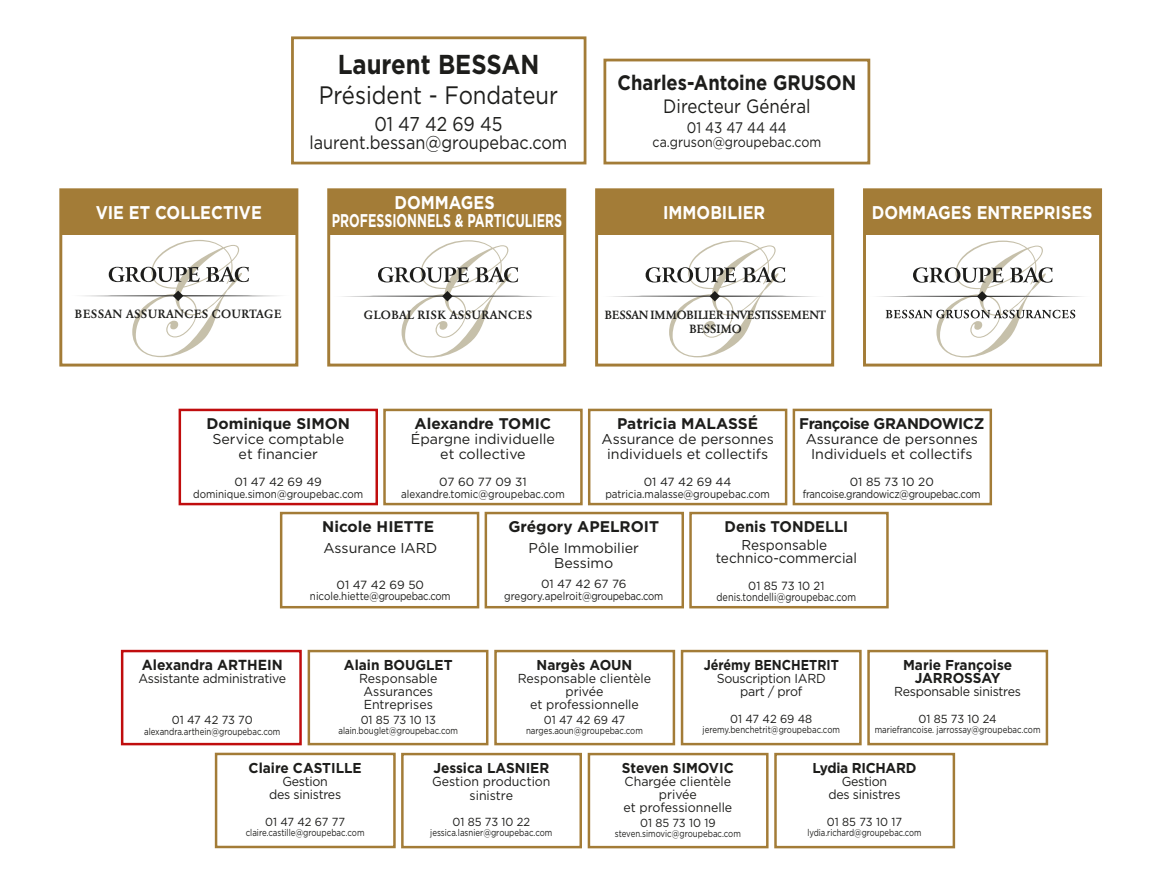
<style>
.page{position:relative;width:1171px;height:893px;background:#fff}
.page>*{position:absolute;margin:0;border:0;box-sizing:border-box;transform-origin:0 0}
.t1{font:700 27.3px "Gotham";color:#1d1d1b;scale:.88 1}
.t2{font:25.2px "Gotham";color:#1d1d1b;scale:.88 1}
.t3{font:700 21px "Gotham";color:#1d1d1b;scale:.88 1}
.t4{font:19.95px "Gotham";letter-spacing:-.005em;color:#1d1d1b;scale:.88 1}
.t5{font:19.35px "Gotham";color:#1d1d1b;scale:.88 1}
.t6{font:18.6px "Gotham";color:#1d1d1b;scale:.88 1}
.t7{font:700 18.45px/18.6px "Gotham";color:#fff;text-align:center;scale:.88 1}
.t8{font:700 15.45px "Gotham";color:#1d1d1b}
.t9{font:700 15.45px "Gotham";letter-spacing:-.03em;color:#1d1d1b}
.t10{font:700 15.45px "Gotham";color:#1d1d1b;scale:.95 1}
.t11{font:15.3px "Gotham";color:#1d1d1b;scale:.88 1}
.t12{font:700 14.55px "Gotham";color:#1d1d1b;scale:.95 1}
.t13{font:14.25px/15.5px "Gotham";color:#1d1d1b;text-align:center}
.t14{font:700 14.25px/13px "Gotham";color:#1d1d1b;text-align:center;scale:.95 1}
.t15{font:14.25px/13px "Gotham";color:#1d1d1b;text-align:center;scale:.95 1}
.t16{font:14.25px "Gotham";color:#1d1d1b;scale:.88 1}
.t17{font:700 14.25px "Gotham";color:#1d1d1b;scale:.88 1}
.t18{font:700 14.25px "Gotham";letter-spacing:-.02em;color:#1d1d1b;scale:.95 1}
.t19{font:13.05px/13px "Gotham";letter-spacing:-.01em;color:#1d1d1b;text-align:center;scale:.95 1}
.t20{font:11.85px "Gotham";letter-spacing:-.005em;color:#1d1d1b}
.t21{font:500 11.85px/14.1px "Garamond BE";letter-spacing:-.01em;color:#1d1d1b;text-align:center}
.t22{font:500 11.85px "Garamond BE";letter-spacing:.015em;color:#1d1d1b}
.t23{font:500 11.85px "Garamond BE";letter-spacing:.04em;color:#1d1d1b}
.t24{font:11.85px "Gotham";letter-spacing:-.005em;color:#1d1d1b;scale:.95 1}
.t25{font:11.7px "Gotham";letter-spacing:-.005em;color:#1d1d1b;scale:.95 1}
.t26{font:11.25px "Gotham";color:#1d1d1b;scale:.88 1}
.t27{font:11.25px "Gotham";letter-spacing:-.02em;color:#1d1d1b;scale:.88 1}
.t28{font:11.25px "Gotham";letter-spacing:-.02em;color:#1d1d1b;scale:.85 1}
.t29{font:11.25px "Gotham";color:#1d1d1b;scale:.81 1}
.t30{font:9.75px "Gotham";color:#1d1d1b;scale:.81 1}
.t31{font:9.75px "Gotham";color:#1d1d1b;scale:.79 1}
</style>
<div class="page">
<svg style="left:83px;top:240px;width:196px;height:117px"></svg>
<svg style="left:342px;top:240px;width:209px;height:118px"></svg>
<div style="left:291px;top:36px;width:295px;height:128px;border:3px solid #a37c37"></div>
<div style="left:59px;top:188px;width:239px;height:179px;border:3px solid #a37c37"></div>
<div style="left:327px;top:188px;width:239px;height:179px;border:3px solid #a37c37"></div>
<div style="left:595px;top:188px;width:239px;height:179px;border:3px solid #a37c37"></div>
<div style="left:603px;top:59px;width:267px;height:105px;border:3px solid #a37c37"></div>
<div style="left:280px;top:512px;width:199px;height:96px;border:2px solid #a37c37"></div>
<div style="left:494px;top:650px;width:181px;height:95px;border:2px solid #a37c37"></div>
<div style="left:401px;top:753px;width:181px;height:95px;border:2px solid #a37c37"></div>
<div style="left:588px;top:753px;width:181px;height:95px;border:2px solid #a37c37"></div>
<div style="left:774px;top:753px;width:181px;height:95px;border:2px solid #a37c37"></div>
<div style="left:308px;top:650px;width:180px;height:95px;border:2px solid #a37c37"></div>
<div style="left:681px;top:650px;width:181px;height:95px;border:2px solid #a37c37"></div>
<div style="left:867px;top:650px;width:181px;height:95px;border:2px solid #a37c37"></div>
<div style="left:215px;top:753px;width:181px;height:95px;border:2px solid #a37c37"></div>
<div style="left:588px;top:409px;width:199px;height:96px;border:2px solid #a37c37"></div>
<div style="left:383px;top:409px;width:200px;height:96px;border:2px solid #a37c37"></div>
<div style="left:485px;top:512px;width:199px;height:96px;border:2px solid #a37c37"></div>
<div style="left:689px;top:512px;width:200px;height:96px;border:2px solid #a37c37"></div>
<div style="left:793px;top:409px;width:199px;height:96px;border:2px solid #a37c37"></div>
<div style="left:121px;top:650px;width:181px;height:95px;border:2px solid #c00d0e"></div>
<svg style="left:611px;top:240px;width:204px;height:117px"></svg>
<div style="left:61px;top:190px;width:236px;height:45px;background:#a37c37"></div>
<div style="left:329px;top:190px;width:236px;height:45px;background:#a37c37"></div>
<div style="left:596px;top:190px;width:236px;height:45px;background:#a37c37"></div>
<div style="left:179px;top:409px;width:199px;height:96px;border:2px solid #c00d0e"></div>
<div style="left:863px;top:188px;width:239px;height:179px;border:3px solid #a37c37"></div>
<div style="left:864px;top:190px;width:236px;height:45px;background:#a37c37"></div>
<svg style="left:878px;top:241px;width:204px;height:116px"></svg>
<h1 class="t1" style="left:338px;top:46px;width:231px">Laurent BESSAN</h1>
<h2 class="t2" style="left:319px;top:79px;width:274px">Président - Fondateur</h2>
<h3 class="t4" style="left:374px;top:111px;width:147px">01 47 42 69 45</h3>
<h3 class="t6" style="left:310px;top:131px;width:294px">laurent.bessan@groupebac.com</h3>
<h3 class="t3" style="left:618px;top:68px;width:273px">Charles-Antoine GRUSON</h3>
<h3 class="t5" style="left:663px;top:93px;width:169px">Directeur Général</h3>
<p class="t11" style="left:687px;top:118px;width:115px">01 43 47 44 44</p>
<p class="t16" style="left:653px;top:133px;width:193px">ca.gruson@groupebac.com</p>
<h3 class="t7" style="left:96px;top:203px;width:190px">VIE ET COLLECTIVE</h3>
<h3 class="t7" style="left:332px;top:193px;width:263px">DOMMAGES<br>PROFESSIONNELS &amp; PARTICULIERS</h3>
<h3 class="t7" style="left:663px;top:203px;width:118px">IMMOBILIER</h3>
<h3 class="t7" style="left:872px;top:203px;width:252px">DOMMAGES ENTREPRISES</h3>
<p class="t22" style="left:75px;top:307px;width:208px">BESSAN ASSURANCES COURTAGE</p>
<p class="t23" style="left:364px;top:308px;width:170px">GLOBAL RISK ASSURANCES</p>
<p class="t21" style="left:605px;top:307px;width:223px">BESSAN IMMOBILIER INVESTISSEMENT<br>BESSIMO</p>
<p class="t8" style="left:617px;top:413px;width:142px">Patricia MALASSÉ</p>
<p class="t13" style="left:602px;top:431px;width:174px">Assurance de personnes individuels et collectifs</p>
<p class="t20" style="left:644px;top:474px;width:89px">01 47 42 69 44</p>
<p class="t26" style="left:605px;top:486px;width:188px">patricia.malasse@groupebac.com</p>
<p class="t8" style="left:206px;top:413px;width:145px">Dominique SIMON</p>
<p class="t13" style="left:212px;top:431px;width:133px">Service comptable et financier</p>
<p class="t20" style="left:235px;top:474px;width:89px">01 47 42 69 49</p>
<p class="t26" style="left:193px;top:487px;width:195px">dominique.simon@groupebac.com</p>
<p class="t8" style="left:415px;top:413px;width:138px">Alexandre TOMIC</p>
<p class="t13" style="left:411px;top:431px;width:145px">Épargne individuelle et collective</p>
<p class="t20" style="left:439px;top:474px;width:89px">07 60 77 09 31</p>
<p class="t26" style="left:401px;top:486px;width:187px">alexandre.tomic@groupebac.com</p>
<p class="t8" style="left:509px;top:516px;width:152px">Grégory APELROIT</p>
<p class="t13" style="left:529px;top:540px;width:112px">Pôle Immobilier<br>Bessimo</p>
<p class="t20" style="left:541px;top:577px;width:87px">01 47 42 67 76</p>
<p class="t27" style="left:504px;top:589px;width:182px">gregory.apelroit@groupebac.com</p>
<p class="t9" style="left:799px;top:413px;width:187px">Françoise GRANDOWICZ</p>
<p class="t13" style="left:806px;top:431px;width:174px">Assurance de personnes<br>Individuels et collectifs</p>
<p class="t20" style="left:850px;top:474px;width:86px">01 85 73 10 20</p>
<p class="t28" style="left:803px;top:487px;width:211px">francoise.grandowicz@groupebac.com</p>
<p class="t8" style="left:322px;top:516px;width:113px">Nicole HIETTE</p>
<p class="t13" style="left:323px;top:540px;width:115px">Assurance IARD</p>
<p class="t20" style="left:337px;top:577px;width:89px">01 47 42 69 50</p>
<p class="t27" style="left:310px;top:589px;width:161px">nicole.hiette@groupebac.com</p>
<p class="t10" style="left:725px;top:517px;width:132px">Denis TONDELLI</p>
<p class="t15" style="left:716px;top:538px;width:150px">Responsable technico-commercial</p>
<p class="t24" style="left:748px;top:579px;width:82px">01 85 73 10 21</p>
<p class="t29" style="left:717px;top:590px;width:174px">denis.tondelli@groupebac.com</p>
<p class="t12" style="left:142px;top:655px;width:150px">Alexandra ARTHEIN</p>
<p class="t19" style="left:138px;top:672px;width:157px">Assistante administrative</p>
<p class="t25" style="left:172px;top:713px;width:87px">01 47 42 73 70</p>
<p class="t30" style="left:144px;top:725px;width:170px">alexandra.arthein@groupebac.com</p>
<p class="t14" style="left:344px;top:658px;width:116px">Alain BOUGLET</p>
<p class="t19" style="left:359px;top:672px;width:84px">Responsable<br>Assurances<br>Entreprises</p>
<p class="t25" style="left:361px;top:712px;width:81px">01 85 73 10 13</p>
<p class="t30" style="left:339px;top:725px;width:149px">alain.bouglet@groupebac.com</p>
<p class="t14" style="left:537px;top:658px;width:102px">Nargès AOUN</p>
<p class="t19" style="left:518px;top:672px;width:142px">Responsable clientèle privée<br>et professionnelle</p>
<p class="t25" style="left:544px;top:712px;width:87px">01 47 42 69 47</p>
<p class="t30" style="left:526px;top:725px;width:146px">narges.aoun@groupebac.com</p>
<p class="t17" style="left:704px;top:655px;width:155px">Jérémy BENCHETRIT</p>
<p class="t19" style="left:717px;top:672px;width:116px">Souscription IARD part / prof</p>
<p class="t25" style="left:730px;top:711px;width:88px">01 47 42 69 48</p>
<p class="t30" style="left:703px;top:723px;width:171px">jeremy.benchetrit@groupebac.com</p>
<p class="t14" style="left:903px;top:658px;width:116px">Marie Françoise<br>JARROSSAY</p>
<p class="t19" style="left:894px;top:685px;width:135px">Responsable sinistres</p>
<p class="t25" style="left:919px;top:711px;width:84px">01 85 73 10 24</p>
<p class="t30" style="left:875px;top:723px;width:206px">mariefrancoise. jarrossay@groupebac.com</p>
<p class="t14" style="left:249px;top:761px;width:121px">Claire CASTILLE</p>
<p class="t19" style="left:269px;top:774px;width:77px">Gestion<br>des sinistres</p>
<p class="t25" style="left:265px;top:814px;width:86px">01 47 42 67 77</p>
<p class="t30" style="left:246px;top:826px;width:148px">claire.castille@groupebac.com</p>
<p class="t14" style="left:433px;top:761px;width:124px">Jessica LASNIER</p>
<p class="t19" style="left:432px;top:774px;width:126px;line-height:14.2px">Gestion production sinistre</p>
<p class="t25" style="left:452px;top:814px;width:83px">01 85 73 10 22</p>
<p class="t30" style="left:430px;top:827px;width:152px">jessica.lasnier@groupebac.com</p>
<p class="t14" style="left:622px;top:761px;width:119px">Steven SIMOVIC</p>
<p class="t19" style="left:624px;top:775px;width:116px">Chargée clientèle privée<br>et professionnelle</p>
<p class="t25" style="left:640px;top:815px;width:81px">01 85 73 10 19</p>
<p class="t30" style="left:615px;top:828px;width:157px">steven.simovic@groupebac.com</p>
<p class="t18" style="left:812px;top:758px;width:111px">Lydia RICHARD</p>
<p class="t19" style="left:828px;top:775px;width:77px">Gestion<br>des sinistres</p>
<p class="t25" style="left:827px;top:814px;width:80px">01 85 73 10 17</p>
<p class="t31" style="left:807px;top:826px;width:146px">lydia.richard@groupebac.com</p>
</div>
